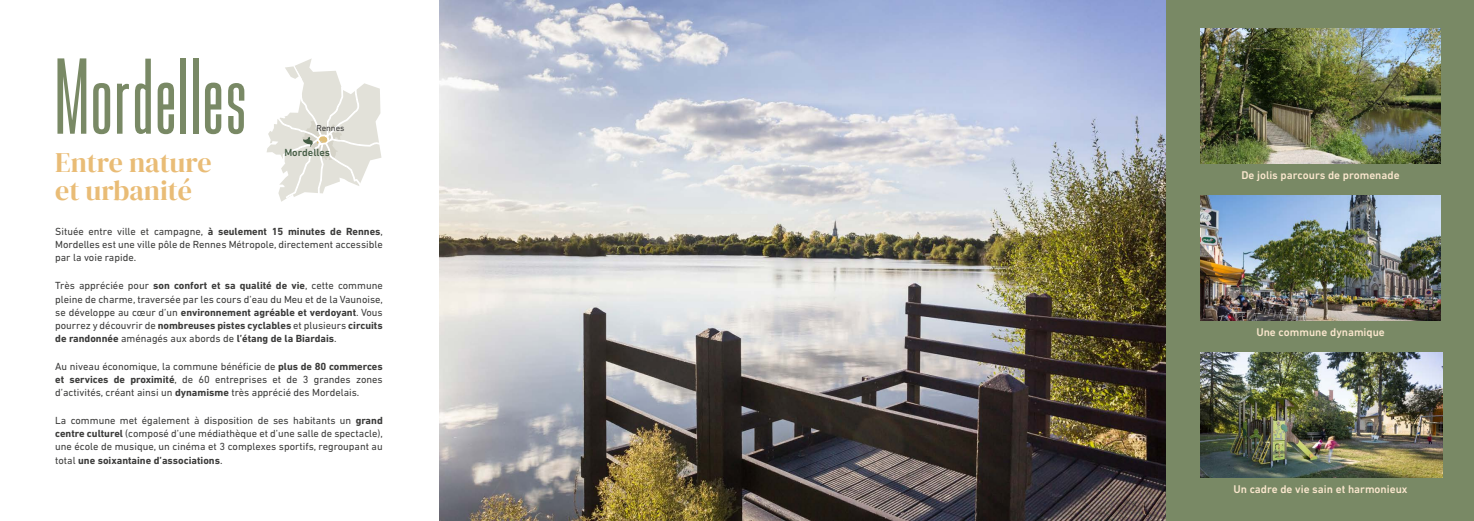
<style>
.page{position:relative;width:1474px;height:521px;background:#fff}
.page>*{position:absolute;margin:0;border:0;box-sizing:border-box;transform-origin:0 0}
.t1{font:112.88px "Bee Three";letter-spacing:.02em;color:#798965}
.t2{font:28px/28px "DM Serif Display";color:#e9bc76}
.t3{font:500 11.38px "DIN Next LT Pro";color:#fce8cf}
.t4{font:10.5px/13.1px "DIN Next LT Pro";color:#3c3c3b;text-align:justify}
.t5{font:500 10.5px "DIN Next LT Pro";color:#455d45}
.t6{font:8.75px "DIN Next LT Pro";color:#3c3c3b}
.s1{font-weight:700}
</style>
<div class="page">
<img style="left:439px;top:0;width:727px;height:521px">
<div style="left:1166px;top:0;width:307px;height:521px;background:#798965"></div>
<img style="left:1200px;top:28px;width:240px;height:136px">
<img style="left:1200px;top:195px;width:240px;height:126px">
<img style="left:1200px;top:352px;width:242px;height:126px">
<svg style="left:267px;top:58px;width:115px;height:144px"></svg>
<h1 class="t1" style="left:55px;top:37px;width:193px">Mordelles</h1>
<h2 class="t2" style="left:55px;top:149px;width:158px">Entre nature et urbanité</h2>
<p class="t4" style="left:55px;top:225px;width:329px">Située entre ville et campagne, <span class="s1">à seulement 15 minutes de Rennes</span>, Mordelles est une ville pôle de Rennes Métropole, directement accessible par la voie rapide.</p>
<p class="t4" style="left:55px;top:279px;width:329px">Très appréciée pour <span class="s1">son confort et sa qualité de vie</span>, cette commune pleine de charme, traversée par les cours d’eau du Meu et de la Vaunoise, se développe au cœur d’un <span class="s1">environnement agréable et verdoyant</span>. Vous pourrez y découvrir de <span class="s1">nombreuses pistes cyclables</span> et plusieurs <span class="s1">circuits de randonnée</span> aménagés aux abords de <span class="s1">l’étang de la Biardais</span>.</p>
<p class="t4" style="left:55px;top:360px;width:329px">Au niveau économique, la commune bénéficie de <span class="s1">plus de 80 commerces et services de proximité</span>, de 60 entreprises et de 3 grandes zones d’activités, créant ainsi un <span class="s1">dynamisme</span> très apprécié des Mordelais.</p>
<p class="t4" style="left:55px;top:414px;width:329px">La commune met également à disposition de ses habitants un <span class="s1">grand centre culturel</span> (composé d’une médiathèque et d’une salle de spectacle), une école de musique, un cinéma et 3 complexes sportifs, regroupant au total <span class="s1">une soixantaine d’associations</span>.</p>
<p class="t6" style="left:316px;top:123px;width:30px">Rennes</p>
<p class="t5" style="left:284px;top:147px;width:47px">Mordelles</p>
<p class="t3" style="left:1241px;top:169px;width:160px">De jolis parcours de promenade</p>
<p class="t3" style="left:1256px;top:325px;width:130px">Une commune dynamique</p>
<p class="t3" style="left:1233px;top:482px;width:175px">Un cadre de vie sain et harmonieux</p>
</div>
